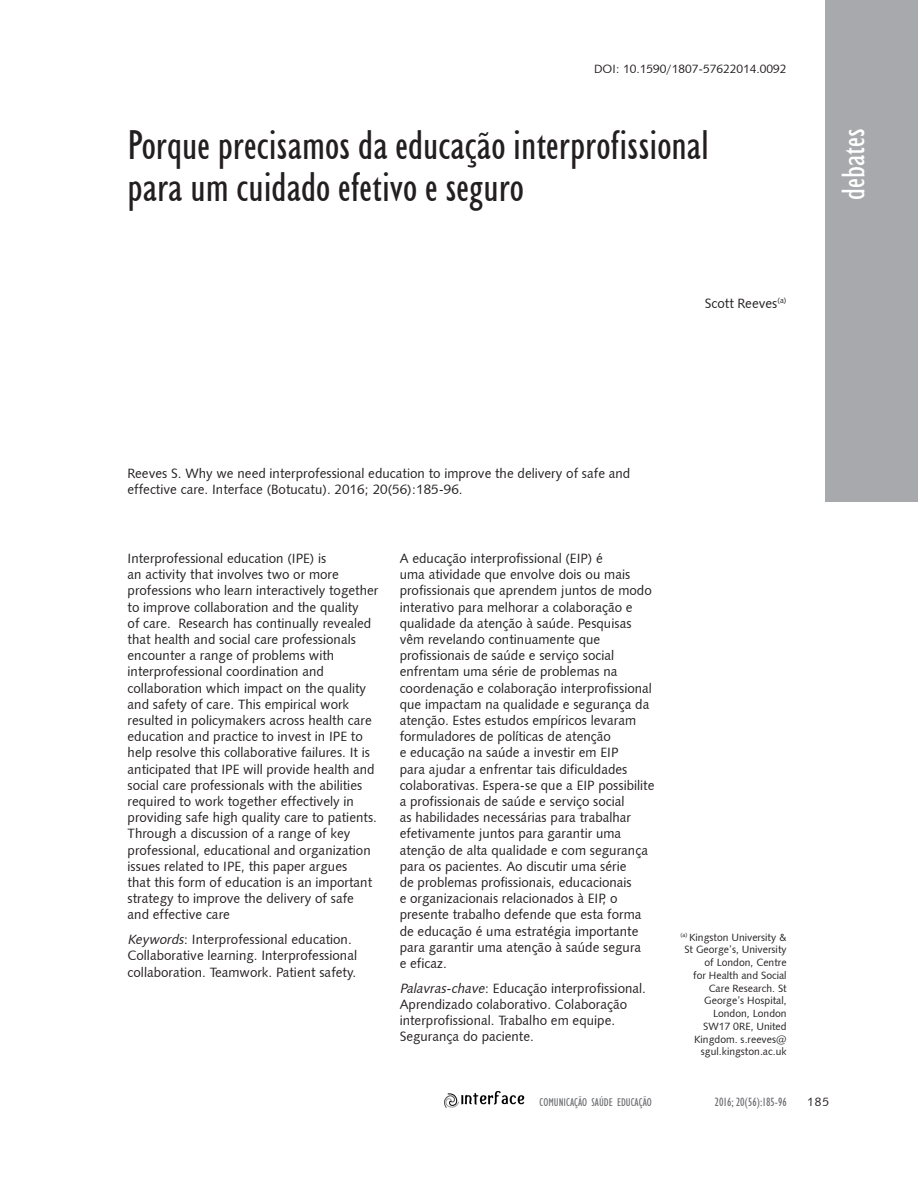
<style>
.page{position:relative;width:918px;height:1188px;background:#fff}
.page>*{position:absolute;margin:0;border:0;box-sizing:border-box;transform-origin:0 0}
.t1{font:condensed 42px/42px "Humanist 521 BT";color:#231f20}
.t2{font:condensed 33px "Humanist 521 BT";color:#fff}
.t3{font:13.5px/16.2px "Humanist 531 BT Roman A";color:#231f20}
.t4{font:12px "Humanist 531 BT Roman A";color:#231f20}
.t5{font:condensed 12px "Humanist 521 BT";color:#6c6d70}
.t6{font:condensed 11.25px "Humanist 521 BT";color:#6c6d70}
.t7{font:10.5px/12.8px "Humanist 531 BT Roman A";color:#231f20;text-align:right}
.s1{font-style:italic}
</style>
<div class="page">
<img style="left:445px;top:1091px;width:80px;height:17px">
<div style="left:826px;top:0;width:92px;height:502px;background:#a8a9ad"></div>
<p class="t4" style="left:594px;top:62px;width:194px">DOI: 10.1590/1807-57622014.0092</p>
<h1 class="t1" style="left:128px;top:124px;width:583px">Porque precisamos da educação interprofissional para um cuidado efetivo e seguro</h1>
<p class="t3" style="left:705px;top:295px;width:83px">Scott Reeves<sup>(a)</sup></p>
<h2 class="t2" style="left:834px;top:200px;width:73px;rotate:-90deg">debates</h2>
<p class="t3" style="left:128px;top:465px;width:504px">Reeves S. Why we need interprofessional education to improve the delivery of safe and effective care. Interface (Botucatu). 2016; 20(56):185-96.</p>
<p class="t3" style="left:128px;top:550px;width:252px">Interprofessional education (IPE) is<br>an activity that involves two or more professions who learn interactively together to improve collaboration and the quality<br>of care. Research has continually revealed that health and social care professionals encounter a range of problems with interprofessional coordination and collaboration which impact on the quality and safety of care. This empirical work resulted in policymakers across health care education and practice to invest in IPE to help resolve this collaborative failures. It is anticipated that IPE will provide health and social care professionals with the abilities required to work together effectively in providing safe high quality care to patients.<br>Through a discussion of a range of key professional, educational and organization issues related to IPE, this paper argues<br>that this form of education is an important strategy to improve the delivery of safe and effective care</p>
<p class="t3" style="left:128px;top:931px;width:231px"><span class="s1">Keywords</span>: Interprofessional education.<br>Collaborative learning. Interprofessional collaboration. Teamwork. Patient safety.</p>
<p class="t3" style="left:400px;top:550px;width:256px">A educação interprofissional (EIP) é<br>uma atividade que envolve dois ou mais profissionais que aprendem juntos de modo interativo para melhorar a colaboração e qualidade da atenção à saúde. Pesquisas vêm revelando continuamente que profissionais de saúde e serviço social enfrentam uma série de problemas na coordenação e colaboração interprofissional que impactam na qualidade e segurança da atenção. Estes estudos empíricos levaram formuladores de políticas de atenção<br>e educação na saúde a investir em EIP<br>para ajudar a enfrentar tais dificuldades colaborativas. Espera-se que a EIP possibilite a profissionais de saúde e serviço social<br>as habilidades necessárias para trabalhar efetivamente juntos para garantir uma atenção de alta qualidade e com segurança para os pacientes. Ao discutir uma série<br>de problemas profissionais, educacionais<br>e organizacionais relacionados à EIP, o presente trabalho defende que esta forma de educação é uma estratégia importante para garantir uma atenção à saúde segura<br>e eficaz.</p>
<p class="t3" style="left:400px;top:980px;width:248px"><span class="s1">Palavras-chave</span>: Educação interprofissional.<br>Aprendizado colaborativo. Colaboração interprofissional. Trabalho em equipe.<br>Segurança do paciente.</p>
<p class="t7" style="left:680px;top:930px;width:108px"><sup>(a)</sup> Kingston University &amp;<br>St George’s, University of London, Centre<br>for Health and Social<br>Care Research. St<br>George’s Hospital,<br>London, London<br>SW17 0RE, United<br>Kingdom. s.reeves@ sgul.kingston.ac.uk</p>
<p class="t6" style="left:540px;top:1095px;width:114px">COMUNICAÇÃO SAÚDE EDUCAÇÃO</p>
<p class="t5" style="left:715px;top:1095px;width:73px">2016; 20(56):185-96</p>
<p class="t4" style="left:807px;top:1094px;width:23px">185</p>
</div>
